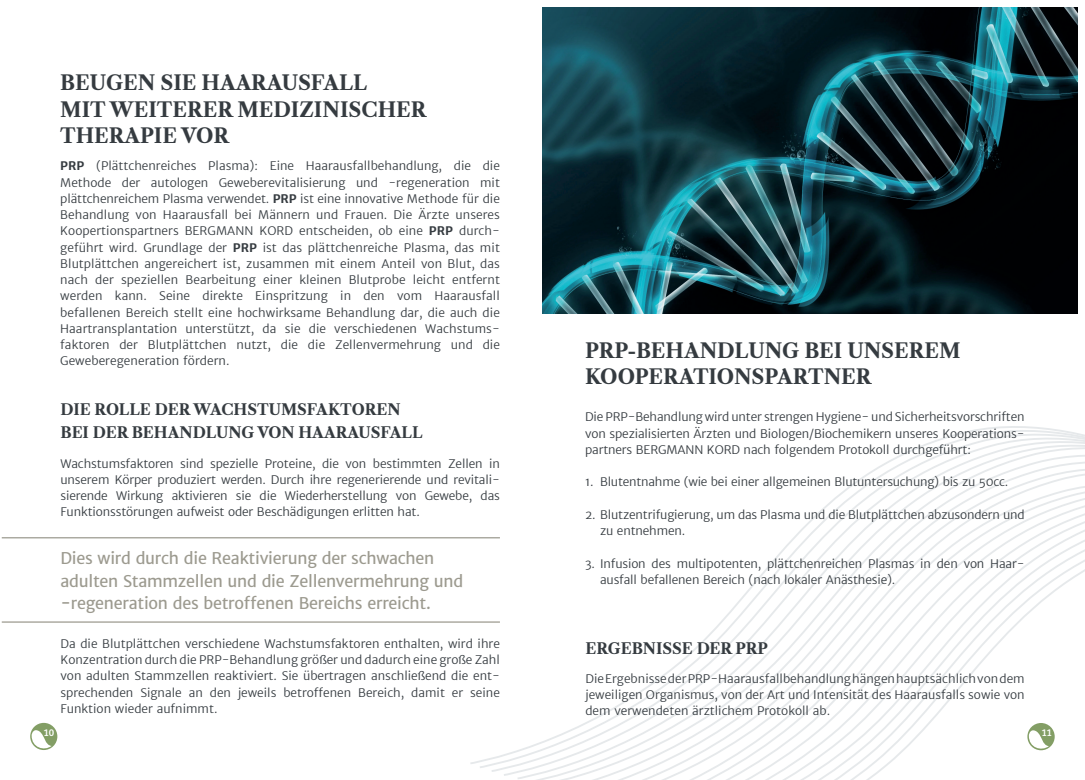
<style>
.page{position:relative;width:1085px;height:780px;background:#fff}
.page>*{position:absolute;margin:0;border:0;box-sizing:border-box;transform-origin:0 0}
.t1{font:700 20px/26.2px "Libre Caslon Text";color:#353b40}
.t2{font:16.25px/22.5px "Merriweather Sans";letter-spacing:-.015em;color:#9c9a8f}
.t3{font:700 15px/22.5px "Libre Caslon Text";color:#353b40}
.t4{font:300 11.88px/16.2px "Merriweather Sans";color:#353b40;text-align:justify}
.t5{font:600 10.75px "Graublau Sans";color:#fff}
.s1{font-weight:700}
</style>
<div class="page">
<svg style="left:570px;top:442px;width:514px;height:338px"></svg>
<svg style="left:1027px;top:723px;width:27px;height:28px"></svg>
<svg style="left:30px;top:722px;width:27px;height:28px"></svg>
<img style="left:542px;top:7px;width:535px;height:307px">
<hr style="left:2px;top:537px;width:498px;height:1px;background:#9c9a8f">
<hr style="left:2px;top:621px;width:498px;height:1px;background:#9c9a8f">
<h1 class="t1" style="left:60px;top:70px;width:367px">BEUGEN SIE HAARAUSFALL<br>MIT WEITERER MEDIZINISCHER<br>THERAPIE VOR</h1>
<p class="t4" style="left:60px;top:158px;width:441px;text-align:left"><span class="s1">PRP</span> (Plättchenreiches Plasma): Eine Haarausfallbehandlung, die die Methode der autologen Geweberevitalisierung und -regeneration mit plättchenreichem Plasma verwendet. <span class="s1">PRP</span> ist eine innovative Methode für die Behandlung von Haarausfall bei Männern und Frauen. Die Ärzte unseres Koopertionspartners BERGMANN KORD entscheiden, ob eine <span class="s1">PRP</span> durch&shy;geführt wird. Grundlage der <span class="s1">PRP</span> ist das plättchenreiche Plasma, das mit Blutplättchen angereichert ist, zusammen mit einem Anteil von Blut, das nach der speziellen Bearbeitung einer kleinen Blutprobe leicht entfernt werden kann. Seine direkte Einspritzung in den vom Haarausfall befallenen Bereich stellt eine hochwirksame Behandlung dar, die auch die Haartransplantation unterstützt, da sie die verschiedenen Wachstums&shy;faktoren der Blutplättchen nutzt, die die Zellenvermehrung und die Geweberegeneration fördern.</p>
<p class="t3" style="left:60px;top:398px;width:363px">DIE ROLLE DER WACHSTUMSFAKTOREN<br>BEI DER BEHANDLUNG VON HAARAUSFALL</p>
<p class="t4" style="left:60px;top:455px;width:441px">Wachstumsfaktoren sind spezielle Proteine, die von bestimmten Zellen in unserem Körper produziert werden. Durch ihre regenerierende und revitali&shy;sierende Wirkung aktivieren sie die Wiederherstellung von Gewebe, das Funktionsstörungen aufweist oder Beschädigungen erlitten hat.</p>
<h2 class="t2" style="left:60px;top:547px;width:404px">Dies wird durch die Reaktivierung der schwachen adulten Stammzellen und die Zellenvermehrung und -regeneration des betroffenen Bereichs erreicht.</h2>
<p class="t4" style="left:60px;top:635px;width:441px">Da die Blutplättchen verschiedene Wachstumsfaktoren enthalten, wird ihre Konzentration durch die PRP-Behandlung größer und dadurch eine große Zahl von adulten Stammzellen reaktiviert. Sie übertragen anschließend die ent&shy;sprechenden Signale an den jeweils betroffenen Bereich, damit er seine Funktion wieder aufnimmt.</p>
<h1 class="t1" style="left:585px;top:337px;width:377px">PRP-BEHANDLUNG BEI UNSEREM<br>KOOPERATIONSPARTNER</h1>
<p class="t4" style="left:585px;top:409px;width:441px">Die PRP-Behandlung wird unter strengen Hygiene- und Sicherheitsvorschriften von spezialisierten Ärzten und Biologen/Biochemikern unseres Kooperations&shy;partners BERGMANN KORD nach folgendem Protokoll durchgeführt:</p>
<p class="t4" style="left:585px;top:474px;width:425px">1. Blutentnahme (wie bei einer allgemeinen Blutuntersuchung) bis zu 50cc.</p>
<p class="t4" style="left:600px;top:506px;width:426px;text-indent:-15px">2. Blutzentrifugierung, um das Plasma und die Blutplättchen abzusondern und zu entnehmen.</p>
<p class="t4" style="left:600px;top:555px;width:426px;text-indent:-15px">3. Infusion des multipotenten, plättchenreichen Plasmas in den von Haar&shy;ausfall befallenen Bereich (nach lokaler Anästhesie).</p>
<p class="t3" style="left:585px;top:637px;width:184px">ERGEBNISSE DER PRP</p>
<p class="t4" style="left:585px;top:670px;width:440px">Die Ergebnisse der PRP-Haarausfallbehandlung hängen hauptsächlich von dem jeweiligen Organismus, von der Art und Intensität des Haarausfalls sowie von dem verwendeten ärztlichem Protokoll ab.</p>
<p class="t5" style="left:43px;top:725px;width:12px">10</p>
<p class="t5" style="left:1041px;top:726px;width:12px">11</p>
</div>
